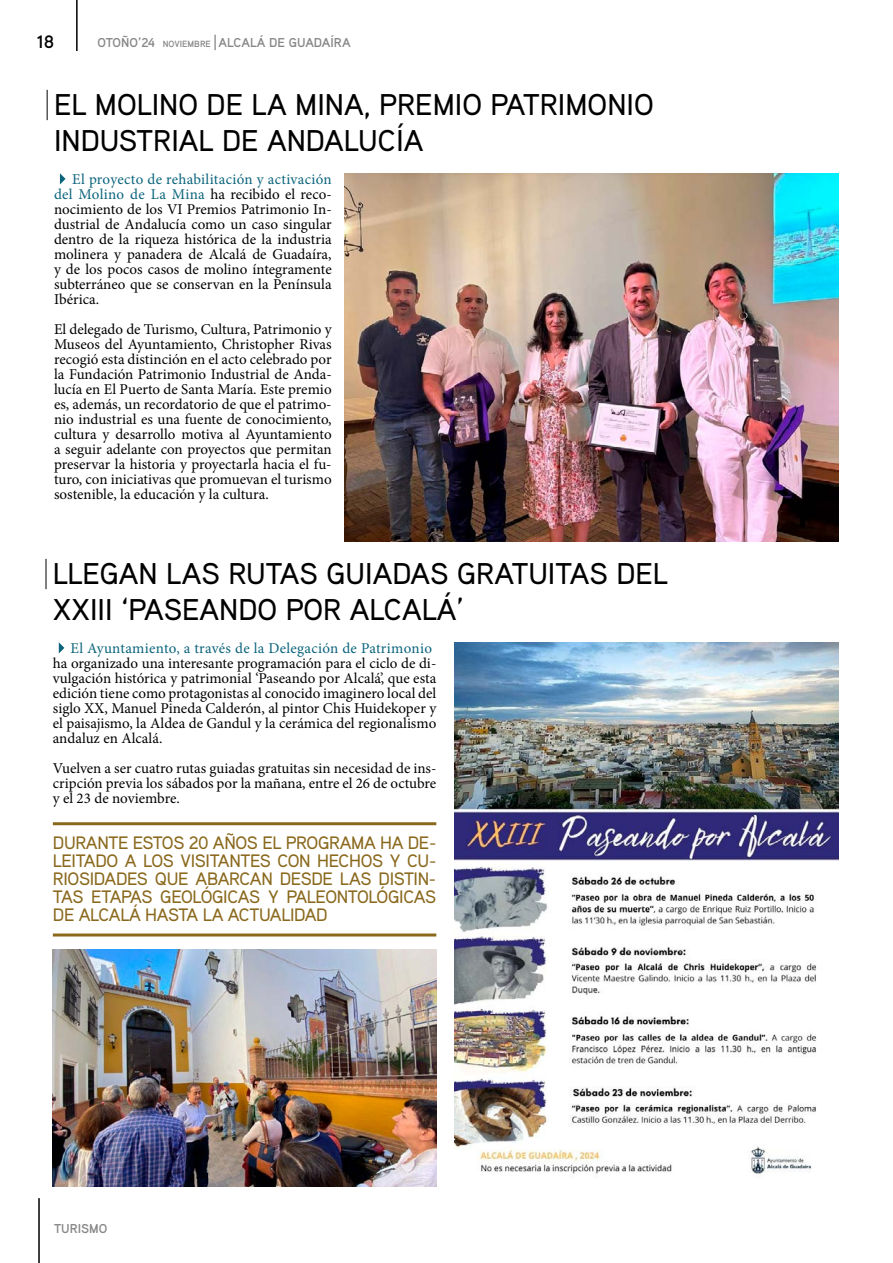
<style>
.page{position:relative;width:893px;height:1263px;background:#fff}
.page>*{position:absolute;margin:0;border:0;box-sizing:border-box;transform-origin:0 0}
.t1{font:500 30px/36px "Aaux Pro";color:#000}
.t2{font:500 18px/18px "Aaux Pro";letter-spacing:-.02em;color:#8a691d;text-align:justify}
.t3{font:700 18px "Aaux Pro";color:#000}
.t4{font:15px/15px "Minion Pro";color:#000;text-align:justify}
.t5{font:15px "Minion Pro";letter-spacing:.02em;color:#0b647c}
.t6{font:700 12.9px "Aaux Pro";color:#878787}
.s1{font-size:9px}
.s2{color:#0b647c}
</style>
<div class="page">
<hr style="left:76px;top:0;width:2px;height:51px;background:#000">
<hr style="left:38px;top:1198px;width:2px;height:65px;background:#000">
<svg style="left:60px;top:173px;width:6px;height:11px"></svg>
<hr style="left:47px;top:90px;width:1px;height:30px;background:#000">
<img style="left:344px;top:173px;width:495px;height:368px">
<svg style="left:59px;top:642px;width:5px;height:11px"></svg>
<hr style="left:46px;top:559px;width:1px;height:30px;background:#000">
<img style="left:454px;top:642px;width:385px;height:533px">
<img style="left:53px;top:950px;width:383px;height:236px">
<hr style="left:53px;top:822px;width:383px;height:3px;background:#8a691d">
<hr style="left:53px;top:933px;width:383px;height:3px;background:#8a691d">
<svg style="left:214px;top:35px;width:2px;height:15px"></svg>
<p class="t3" style="left:37px;top:30px;width:19px">18</p>
<p class="t6" style="left:98px;top:35px;width:255px">OTOÑO’24 <span class="s1">NOVIEMBRE</span> ALCALÁ DE GUADAÍRA</p>
<h1 class="t1" style="left:54px;top:86px;width:601px">EL MOLINO DE LA MINA, PREMIO PATRIMONIO<br>INDUSTRIAL DE ANDALUCÍA</h1>
<p class="t4" style="left:54px;top:172px;width:279px;text-indent:18px"><span class="s2">El proyecto de rehabilitación y activación del Molino de La Mina</span> ha recibido el reco&shy;nocimiento de los VI Premios Patrimonio In&shy;dustrial de Andalucía como un caso singular dentro de la riqueza histórica de la industria molinera y panadera de Alcalá de Guadaíra, y de los pocos casos de molino íntegramente subterráneo que se conservan en la Península Ibérica.</p>
<p class="t4" style="left:54px;top:322px;width:279px">El delegado de Turismo, Cultura, Patrimonio y Museos del Ayuntamiento, Christopher Rivas recogió esta distinción en el acto celebrado por la Fundación Patrimonio Industrial de Anda&shy;lucía en El Puerto de Santa María. Este premio es, además, un recordatorio de que el patrimo&shy;nio industrial es una fuente de conocimiento, cultura y desarrollo motiva al Ayuntamiento a seguir adelante con proyectos que permitan preservar la historia y proyectarla hacia el fu&shy;turo, con iniciativas que promuevan el turismo sostenible, la educación y la cultura.</p>
<h1 class="t1" style="left:53px;top:555px;width:617px">LLEGAN LAS RUTAS GUIADAS GRATUITAS DEL<br>XXIII ‘PASEANDO POR ALCALÁ’</h1>
<p class="t5" style="left:70px;top:638px;width:363px">El Ayuntamiento, a través de la Delegación de Patrimonio</p>
<p class="t4" style="left:53px;top:656px;width:385px">ha organizado una interesante programación para el ciclo de di&shy;vulgación histórica y patrimonial ‘Paseando por Alcalá’, que esta edición tiene como protagonistas al conocido imaginero local del siglo XX, Manuel Pineda Calderón, al pintor Chis Huidekoper y el paisajismo, la Aldea de Gandul y la cerámica del regionalismo andaluz en Alcalá.</p>
<p class="t4" style="left:53px;top:761px;width:385px">Vuelven a ser cuatro rutas guiadas gratuitas sin necesidad de ins&shy;cripción previa los sábados por la mañana, entre el 26 de octubre y el 23 de noviembre.</p>
<p class="t2" style="left:53px;top:833px;width:385px">DURANTE ESTOS 20 AÑOS EL PROGRAMA HA DE-LEITADO A LOS VISITANTES CON HECHOS Y CU-RIOSIDADES QUE ABARCAN DESDE LAS DISTIN-TAS ETAPAS GEOLÓGICAS Y PALEONTOLÓGICAS DE ALCALÁ HASTA LA ACTUALIDAD</p>
<p class="t6" style="left:54px;top:1220px;width:55px">TURISMO</p>
</div>
